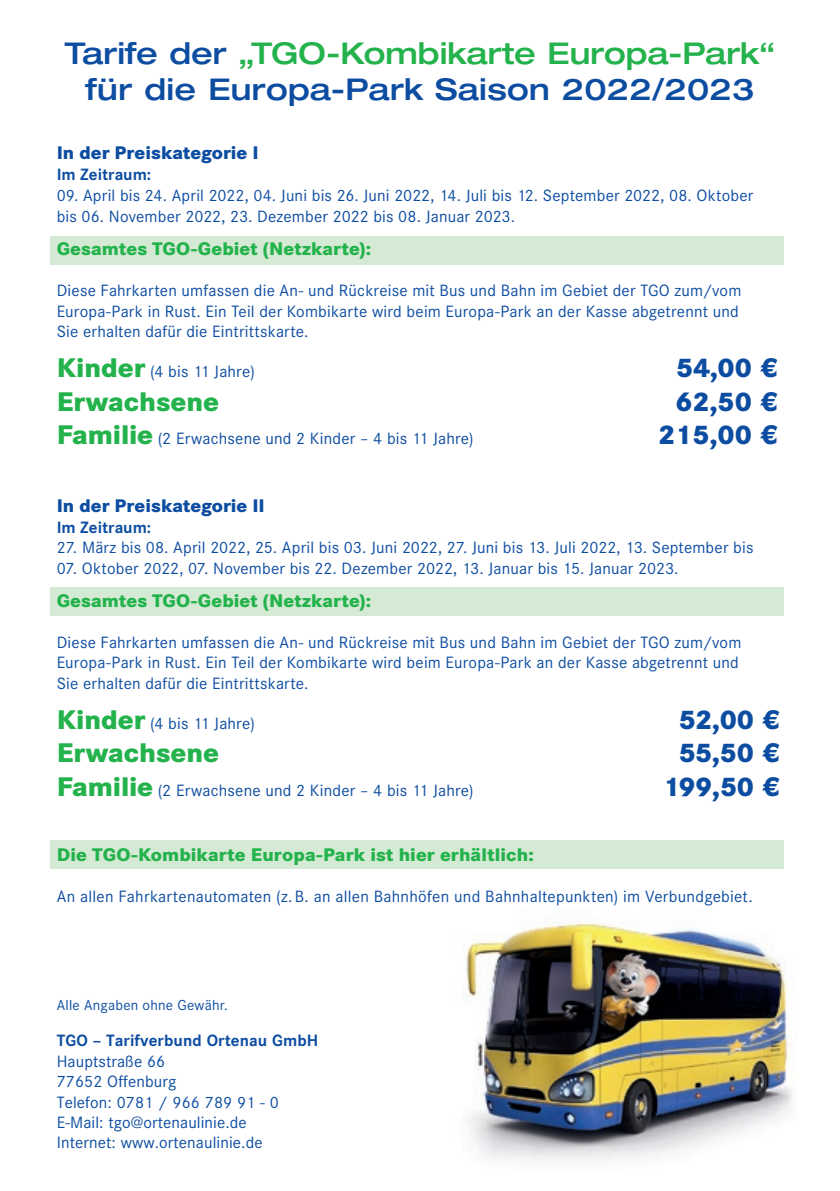
<style>
.page{position:relative;width:840px;height:1191px;background:#fff}
.page>*{position:absolute;margin:0;border:0;box-sizing:border-box;transform-origin:0 0}
.t1{font:500 expanded 30px/36px "Helvetica Neue LT Std";letter-spacing:.005em;color:#0d4da1;text-align:center}
.t2{font:800 28px "Corporate S";letter-spacing:-.005em;color:#0d4da1}
.t3{font:800 28px "Corporate S";color:#23b24b}
.t4{font:800 19px "Corporate S";letter-spacing:.005em;color:#23b24b}
.t5{font:800 19px "Corporate S";color:#0d4da1}
.t6{font:17px/20.4px "Corporate S";letter-spacing:.01em;color:#0d4da1}
.t7{font:700 17px "Corporate S";letter-spacing:.005em;color:#0d4da1}
.t8{font:15px "Corporate S";letter-spacing:.015em;color:#0d4da1}
.s1{color:#23b24b}
.s2{font-weight:800;font-size:28px;color:#23b24b}
</style>
<div class="page">
<img style="left:454px;top:865px;width:339px;height:299px">
<div style="left:50px;top:236px;width:732px;height:28px;background:#d5ead4"></div>
<div style="left:50px;top:587px;width:732px;height:28px;background:#d5ead4"></div>
<div style="left:50px;top:840px;width:732px;height:28px;background:#d5ead4"></div>
<h1 class="t1" style="left:65px;top:35px;width:711px">Tarife der <span class="s1">„TGO-Kombikarte Europa-Park“ </span>für die Europa-Park Saison 2022/2023</h1>
<p class="t5" style="left:57px;top:140px;width:203px">In der Preiskategorie I</p>
<p class="t7" style="left:57px;top:163px;width:96px">Im Zeitraum:</p>
<p class="t6" style="left:57px;top:184px;width:697px;line-height:21px">09. April bis 24. April 2022, 04. Juni bis 26. Juni 2022, 14. Juli bis 12. September 2022, 08. Oktober bis 06. November 2022, 23. Dezember 2022 bis 08. Januar 2023.</p>
<p class="t4" style="left:57px;top:236px;width:316px">Gesamtes TGO-Gebiet (Netzkarte):</p>
<p class="t6" style="left:57px;top:280px;width:685px">Diese Fahrkarten umfassen die An- und Rückreise mit Bus und Bahn im Gebiet der TGO zum/vom<br>Europa-Park in Rust. Ein Teil der Kombikarte wird beim Europa-Park an der Kasse abgetrennt und<br>Sie erhalten dafür die Eintrittskarte.</p>
<p class="t6" style="left:57px;top:360px;width:200px"><span class="s2">Kinder</span> (4 bis 11 Jahre)</p>
<h2 class="t2" style="left:675px;top:348px;width:103px">54,00 €</h2>
<h2 class="t3" style="left:57px;top:382px;width:164px">Erwachsene</h2>
<h2 class="t2" style="left:675px;top:382px;width:104px">62,50 €</h2>
<p class="t6" style="left:57px;top:428px;width:418px"><span class="s2">Familie</span> (2 Erwachsene und 2 Kinder – 4 bis 11 Jahre)</p>
<h2 class="t2" style="left:658px;top:415px;width:121px">215,00 €</h2>
<p class="t5" style="left:57px;top:492px;width:209px">In der Preiskategorie II</p>
<p class="t7" style="left:57px;top:515px;width:96px">Im Zeitraum:</p>
<p class="t6" style="left:57px;top:536px;width:697px">27. März bis 08. April 2022, 25. April bis 03. Juni 2022, 27. Juni bis 13. Juli 2022, 13. September bis</p>
<p class="t6" style="left:57px;top:557px;width:623px">07. Oktober 2022, 07. November bis 22. Dezember 2022, 13. Januar bis 15. Januar 2023.</p>
<p class="t4" style="left:57px;top:588px;width:316px">Gesamtes TGO-Gebiet (Netzkarte):</p>
<p class="t6" style="left:57px;top:631px;width:685px">Diese Fahrkarten umfassen die An- und Rückreise mit Bus und Bahn im Gebiet der TGO zum/vom<br>Europa-Park in Rust. Ein Teil der Kombikarte wird beim Europa-Park an der Kasse abgetrennt und<br>Sie erhalten dafür die Eintrittskarte.</p>
<p class="t6" style="left:57px;top:712px;width:200px"><span class="s2">Kinder</span> (4 bis 11 Jahre)</p>
<h2 class="t2" style="left:678px;top:700px;width:102px">52,00 €</h2>
<h2 class="t3" style="left:57px;top:733px;width:164px">Erwachsene</h2>
<h2 class="t2" style="left:678px;top:733px;width:102px">55,50 €</h2>
<p class="t6" style="left:57px;top:779px;width:418px"><span class="s2">Familie</span> (2 Erwachsene und 2 Kinder – 4 bis 11 Jahre)</p>
<h2 class="t2" style="left:663px;top:767px;width:118px">199,50 €</h2>
<p class="t4" style="left:57px;top:841px;width:478px">Die TGO-Kombikarte Europa-Park ist hier erhältlich:</p>
<p class="t6" style="left:57px;top:885px;width:697px">An allen Fahrkartenautomaten (z. B. an allen Bahnhöfen und Bahnhaltepunkten) im Verbundgebiet.</p>
<p class="t8" style="left:57px;top:994px;width:172px">Alle Angaben ohne Gewähr.</p>
<p class="t7" style="left:57px;top:1029px;width:263px">TGO – Tarifverbund Ortenau GmbH</p>
<p class="t6" style="left:57px;top:1050px;width:223px">Hauptstraße 66<br>77652 Offenburg<br>Telefon: 0781 / 966 789 91 - 0<br>E-Mail: tgo@ortenaulinie.de<br>Internet: www.ortenaulinie.de</p>
</div>
